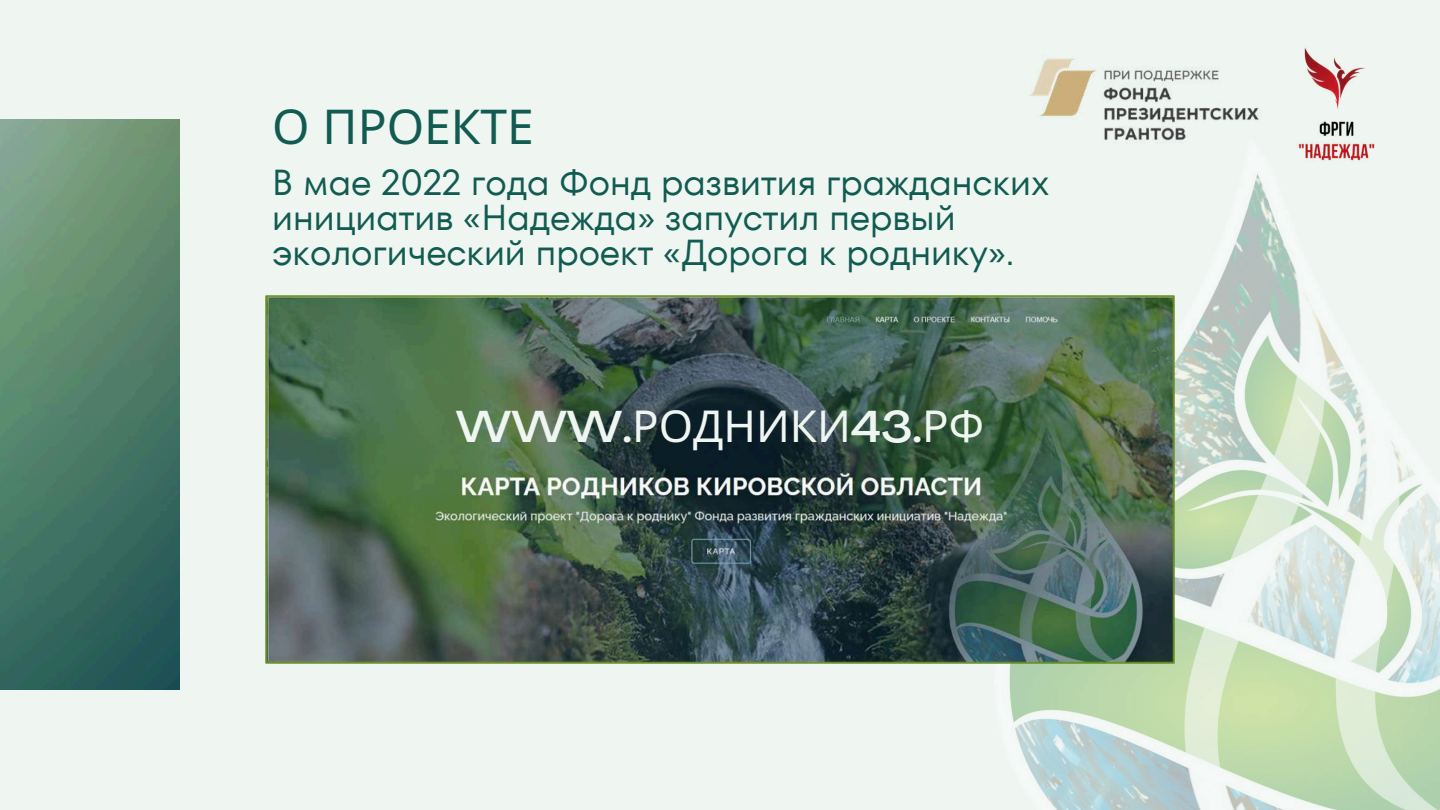
<style>
.page{position:relative;width:1440px;height:810px;background:#eff6f2}
.page>*{position:absolute;margin:0;border:0;box-sizing:border-box;transform-origin:0 0}
.t1{font:48px "Noto Sans";color:#125b50}
.t2{font:44px "Noto Sans";color:#eff6f2}
.t3{font:36px/35.2px "TT Fors";color:#125b50}
.s1{font-family:"Agrandir";font-weight:500;font-stretch:expanded}
</style>
<div class="page">
<img style="left:994px;top:174px;width:446px;height:636px">
<img style="left:0;top:120px;width:179px;height:570px">
<img style="left:1029px;top:58px;width:230px;height:86px">
<img style="left:1298px;top:48px;width:77px;height:113px">
<img style="left:266px;top:296px;width:909px;height:368px">
<h1 class="t1" style="left:272px;top:93px;width:263px">О ПРОЕКТЕ</h1>
<p class="t3" style="left:272px;top:165px;width:779px">В мае 2022 года Фонд развития гражданских инициатив «Надежда» запустил первый экологический проект «Дорога к роднику».</p>
<p class="t2" style="left:456px;top:395px;width:530px"><span class="s1">WWW.</span>РОДНИКИ<span class="s1">43.</span>РФ</p>
</div>
